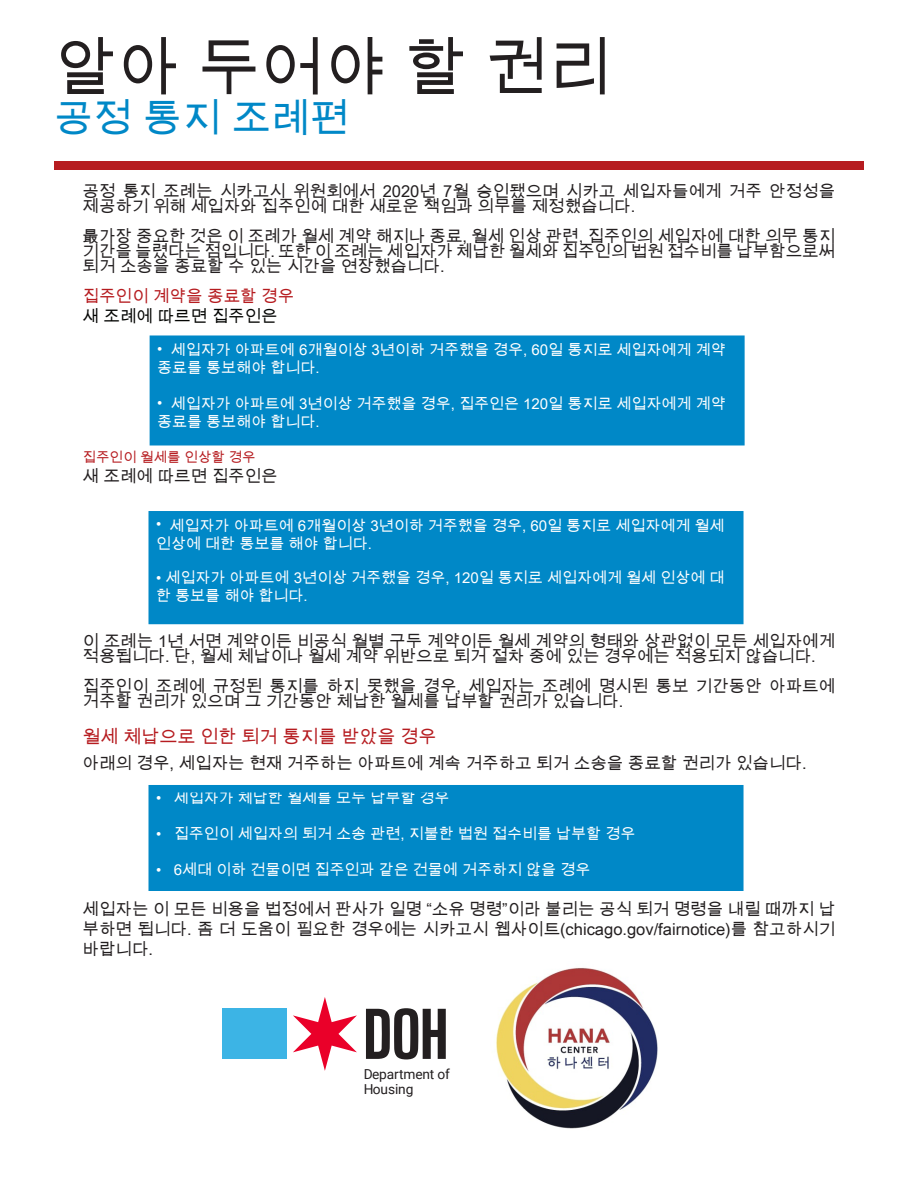
<style>
.page{position:relative;width:918px;height:1188px;background:#fff}
.page>*{position:absolute;margin:0;border:0;box-sizing:border-box;transform-origin:0 0}
.t1{font:63px "Arial Unicode MS";color:#231f20}
.t2{font:800 62.7px "Big Shoulders Display";color:#231f20}
.t3{font:39px "Arial Unicode MS";color:#0088c7}
.t4{font:18px "Arial Unicode MS";color:#b61c20}
.t5{font:16.5px/15px "Arial Unicode MS";color:#231f20}
.t6{font:16.5px/19.8px "Arial Unicode MS";color:#b61c20}
.t7{font:15px/18px "Arial Unicode MS";color:#fff}
.t8{font:13.8px/15.3px "Roboto";letter-spacing:-.01em;color:#231f20}
.t9{font:13.5px "Arial Unicode MS";color:#b61c20}
.s1{color:#040503}
</style>
<div class="page">
<svg style="left:293px;top:997px;width:64px;height:74px"></svg>
<div style="left:222px;top:1009px;width:64px;height:50px;background:#3cb4e5"></div>
<div style="left:54px;top:161px;width:810px;height:8px;background:#b61c20"></div>
<div style="left:153px;top:339px;width:588px;height:103px;background:#0088c7"></div>
<div style="left:150px;top:335px;width:595px;height:111px;border:8px solid #0088c7"></div>
<div style="left:152px;top:515px;width:588px;height:105px;background:#0088c7"></div>
<div style="left:148px;top:511px;width:596px;height:113px;border:8px solid #0088c7"></div>
<div style="left:152px;top:789px;width:588px;height:98px;background:#0088c7"></div>
<div style="left:148px;top:785px;width:596px;height:106px;border:8px solid #0088c7"></div>
<img style="left:496px;top:967px;width:162px;height:162px">
<p class="t1" style="left:54px;top:22px;width:558px">알아 두어야 할 권리</p>
<p class="t3" style="left:54px;top:90px;width:296px">공정 통지 조례편</p>
<p class="t5" style="left:82px;top:183px;width:754px">공정 통지 조례는 시카고시 위원회에서 2020년 7월 승인됐으며 시카고 세입자들에게 거주 안정성을 제공하기 위해 세입자와 집주인에 대한 새로운 책임과 의무를 제정했습니다.</p>
<p class="t5" style="left:82px;top:228px;width:754px;text-align:justify">最가장 중요한 것은 이 조례가 월세 계약 해지나 종료, 월세 인상 관련, 집주인의 세입자에 대한 의무 통지 기간을 늘렸다는 점입니다. 또한 이 조례는 세입자가 체납한 월세와 집주인의 법원 접수비를 납부함으로써 퇴거 소송을 종료할 수 있는 시간을 연장했습니다.</p>
<p class="t6" style="left:82px;top:286px;width:213px">집주인이 계약을 종료할 경우 <span class="s1">새 조례에 따르면 집주인은</span></p>
<p class="t7" style="left:157px;top:341px;width:570px">• 세입자가 아파트에 6개월이상 3년이하 거주했을 경우, 60일 통지로 세입자에게 계약 종료를 통보해야 합니다.</p>
<p class="t7" style="left:157px;top:395px;width:570px">• 세입자가 아파트에 3년이상 거주했을 경우, 집주인은 120일 통지로 세입자에게 계약 종료를 통보해야 합니다.</p>
<p class="t9" style="left:82px;top:447px;width:175px">집주인이 월세를 인상할 경우</p>
<p class="t5" style="left:82px;top:468px;width:197px">새 조례에 따르면 집주인은</p>
<p class="t7" style="left:156px;top:516px;width:570px">• 세입자가 아파트에 6개월이상 3년이하 거주했을 경우, 60일 통지로 세입자에게 월세 인상에 대한 통보를 해야 합니다.</p>
<p class="t7" style="left:156px;top:569px;width:570px">• 세입자가 아파트에 3년이상 거주했을 경우, 120일 통지로 세입자에게 월세 인상에 대 한 통보를 해야 합니다.</p>
<p class="t5" style="left:82px;top:633px;width:754px">이 조례는 1년 서면 계약이든 비공식 월별 구두 계약이든 월세 계약의 형태와 상관없이 모든 세입자에게 적용됩니다. 단, 월세 체납이나 월세 계약 위반으로 퇴거 절차 중에 있는 경우에는 적용되지 않습니다.</p>
<p class="t5" style="left:82px;top:678px;width:754px">집주인이 조례에 규정된 통지를 하지 못했을 경우, 세입자는 조례에 명시된 통보 기간동안 아파트에 거주할 권리가 있으며 그 기간동안 체납한 월세를 납부할 권리가 있습니다.</p>
<p class="t4" style="left:82px;top:724px;width:356px">월세 체납으로 인한 퇴거 통지를 받았을 경우</p>
<p class="t5" style="left:82px;top:756px;width:726px">아래의 경우, 세입자는 현재 거주하는 아파트에 계속 거주하고 퇴거 소송을 종료할 권리가 있습니다.</p>
<p class="t7" style="left:156px;top:789px;width:295px">• 세입자가 체납한 월세를 모두 납부할 경우</p>
<p class="t7" style="left:156px;top:825px;width:481px">• 집주인이 세입자의 퇴거 소송 관련, 지불한 법원 접수비를 납부할 경우</p>
<p class="t7" style="left:156px;top:861px;width:436px">• 6세대 이하 건물이면 집주인과 같은 건물에 거주하지 않을 경우</p>
<p class="t5" style="left:82px;top:899px;width:754px;line-height:19.8px;text-align:justify">세입자는 이 모든 비용을 법정에서 판사가 일명 “소유 명령”이라 불리는 공식 퇴거 명령을 내릴 때까지 납 부하면 됩니다. 좀 더 도움이 필요한 경우에는 시카고시 웹사이트(chicago.gov/fairnotice)를 참고하시기 바랍니다.</p>
<h2 class="t2" style="left:363px;top:991px;width:87px">DOH</h2>
<p class="t8" style="left:363px;top:1066px;width:88px">Department of<br>Housing</p>
</div>
